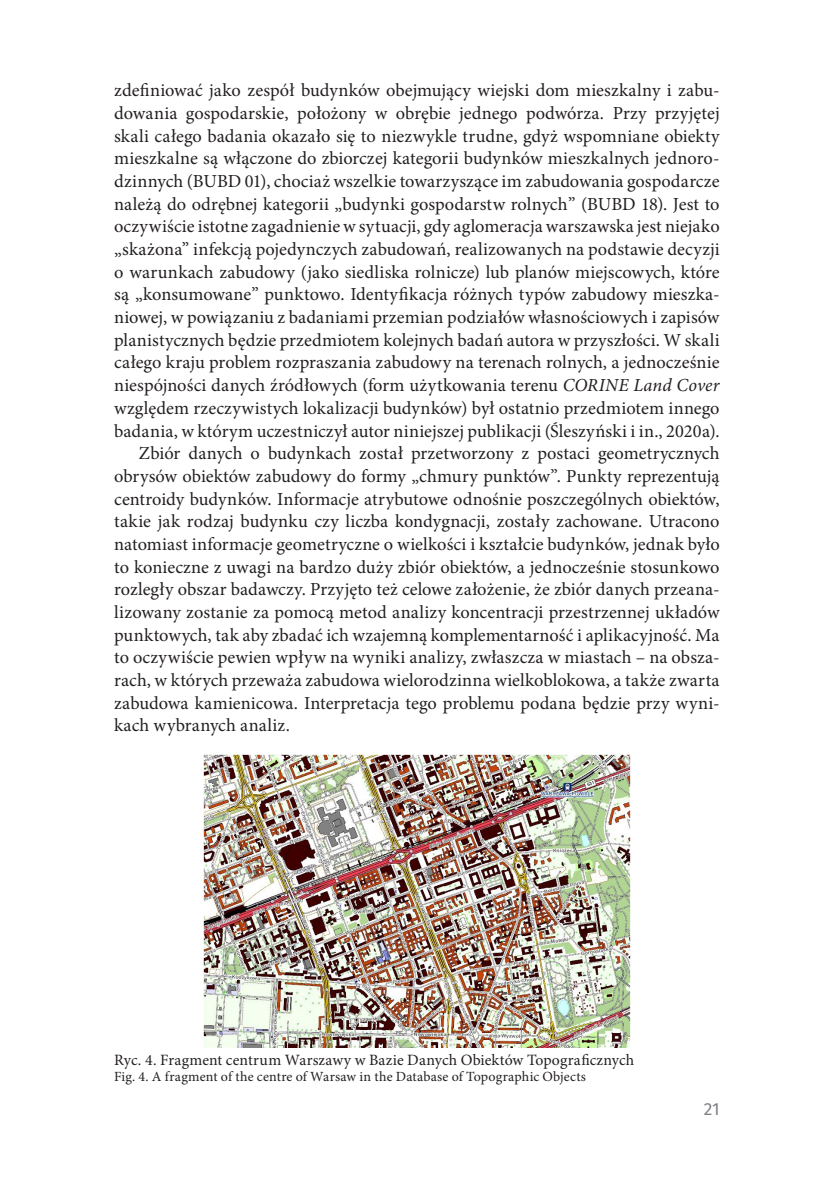
<style>
.page{position:relative;width:814px;height:1181px;background:#fff}
.page>*{position:absolute;margin:0;border:0;box-sizing:border-box;transform-origin:0 0}
.akapit{font:18.38px/22.8px "Minion Pro";letter-spacing:.005em;color:#231f20;text-align:justify}
.t1{font:17.5px "Fira Sans";color:#808285}
.podpis{font:15.75px "Minion Pro";letter-spacing:.01em;color:#231f20}
.podpis_ang{font:14px "Minion Pro";letter-spacing:.01em;color:#231f20}
.s1{font-style:italic}
</style>
<div class="page">
<img style="left:203px;top:754px;width:427px;height:293px">
<p class="akapit" style="left:114px;top:79px;width:607px">zdefiniować jako zespół budynków obejmujący wiejski dom mieszkalny i zabu&shy;dowania gospodarskie, położony w obrębie jednego podwórza. Przy przyjętej skali całego badania okazało się to niezwykle trudne, gdyż wspomniane obiekty mieszkalne są włączone do zbiorczej kategorii budynków mieszkalnych jednoro&shy;dzinnych (BUBD 01), chociaż wszelkie towarzyszące im zabudowania gospodarcze należą do odrębnej kategorii „budynki gospodarstw rolnych” (BUBD 18). Jest to oczywiście istotne zagadnienie w sytuacji, gdy aglomeracja warszawska jest niejako „skażona” infekcją pojedynczych zabudowań, realizowanych na podstawie decyzji o warunkach zabudowy (jako siedliska rolnicze) lub planów miejscowych, które są „konsumowane” punktowo. Identyfikacja różnych typów zabudowy mieszka&shy;niowej, w powiązaniu z badaniami przemian podziałów własnościowych i zapisów planistycznych będzie przedmiotem kolejnych badań autora w przyszłości. W skali całego kraju problem rozpraszania zabudowy na terenach rolnych, a jednocześnie niespójności danych źródłowych (form użytkowania terenu <span class="s1">CORINE Land Cover </span>względem rzeczywistych lokalizacji budynków) był ostatnio przedmiotem innego badania, w którym uczestniczył autor niniejszej publikacji (Śleszyński i in., 2020a).</p>
<p class="akapit" style="left:114px;top:442px;width:607px;text-indent:25px">Zbiór danych o budynkach został przetworzony z postaci geometrycznych obrysów obiektów zabudowy do formy „chmury punktów”. Punkty reprezentują centroidy budynków. Informacje atrybutowe odnośnie poszczególnych obiektów, takie jak rodzaj budynku czy liczba kondygnacji, zostały zachowane. Utracono natomiast informacje geometryczne o wielkości i kształcie budynków, jednak było to konieczne z uwagi na bardzo duży zbiór obiektów, a jednocześnie stosunkowo rozległy obszar badawczy. Przyjęto też celowe założenie, że zbiór danych przeana&shy;lizowany zostanie za pomocą metod analizy koncentracji przestrzennej układów punktowych, tak aby zbadać ich wzajemną komplementarność i aplikacyjność. Ma to oczywiście pewien wpływ na wyniki analizy, zwłaszcza w miastach – na obsza&shy;rach, w których przeważa zabudowa wielorodzinna wielkoblokowa, a także zwarta zabudowa kamienicowa. Interpretacja tego problemu podana będzie przy wyni&shy;kach wybranych analiz.</p>
<p class="podpis" style="left:114px;top:1049px;width:521px">Ryc. 4. Fragment centrum Warszawy w Bazie Danych Obiektów Topograficznych</p>
<p class="podpis_ang" style="left:114px;top:1067px;width:473px">Fig. 4. A fragment of the centre of Warsaw in the Database of Topographic Objects</p>
<p class="t1" style="left:703px;top:1096px;width:17px">21</p>
</div>
